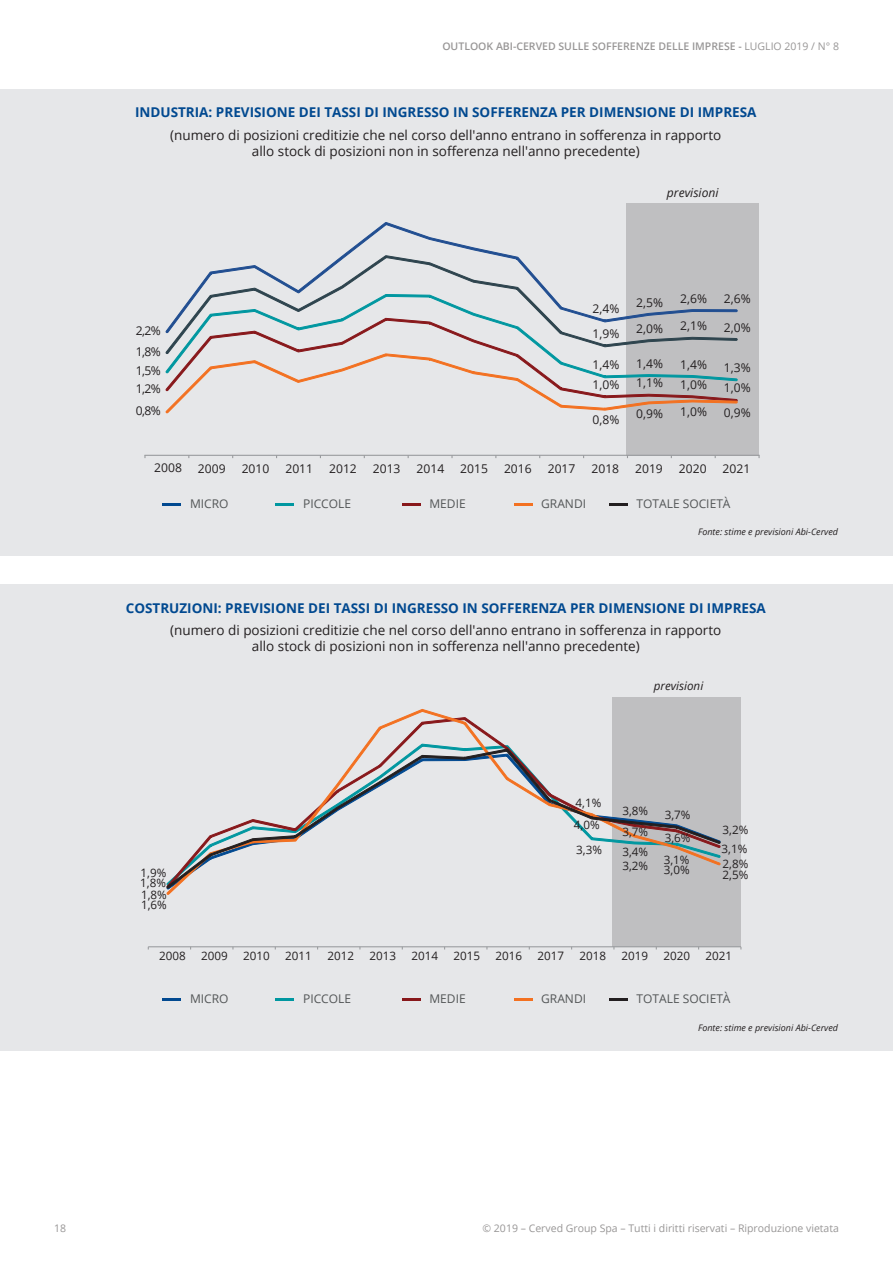
<style>
.page{position:relative;width:893px;height:1263px;background:#fff}
.page>*{position:absolute;margin:0;border:0;box-sizing:border-box;transform-origin:0 0}
.t1{font:13.5px "Open Sans";color:#231f20}
.t2{font:700 13.5px "Open Sans";color:#014990}
.t3{font:12.15px "Open Sans";color:#231f20}
.t4{font:italic 12.15px "Open Sans";color:#231f20}
.t5{font:12px "Open Sans";color:#525556}
.t6{font:11.7px "Open Sans";color:#231f20}
.t7{font:italic 11.7px "Open Sans";color:#231f20}
.t8{font:10.5px "Open Sans";color:#989696}
.t9{font:600 10.5px "Open Sans";color:#989696}
.t10{font:italic 9px "Open Sans";color:#231f20}
.s1{font-weight:400}
</style>
<div class="page">
<div style="left:0;top:89px;width:893px;height:467px;background:#e6e7e9"></div>
<div style="left:0;top:584px;width:893px;height:467px;background:#e6e7e9"></div>
<div style="left:627px;top:203px;width:132px;height:252px;background:#bfbfc1"></div>
<svg style="left:345px;top:222px;width:282px;height:31px"></svg>
<svg style="left:165px;top:354px;width:573px;height:59px"></svg>
<svg style="left:165px;top:253px;width:573px;height:101px"></svg>
<hr style="left:144px;top:455px;width:616px;height:1px;background:#989a9d">
<div style="left:612px;top:697px;width:129px;height:250px;background:#bfbfc1"></div>
<svg style="left:166px;top:709px;width:345px;height:186px"></svg>
<svg style="left:166px;top:748px;width:555px;height:140px"></svg>
<hr style="left:148px;top:946px;width:593px;height:1px;background:#989a9d">
<svg style="left:162px;top:503px;width:19px;height:2px"></svg>
<svg style="left:275px;top:503px;width:19px;height:2px"></svg>
<svg style="left:402px;top:503px;width:19px;height:2px"></svg>
<svg style="left:514px;top:503px;width:18px;height:2px"></svg>
<svg style="left:609px;top:503px;width:19px;height:2px"></svg>
<svg style="left:162px;top:998px;width:19px;height:2px"></svg>
<svg style="left:275px;top:998px;width:19px;height:2px"></svg>
<svg style="left:402px;top:998px;width:19px;height:2px"></svg>
<svg style="left:514px;top:998px;width:18px;height:2px"></svg>
<svg style="left:609px;top:998px;width:19px;height:2px"></svg>
<p class="t9" style="left:442px;top:39px;width:398px">OUTLOOK ABI-CERVED SULLE SOFFERENZE DELLE IMPRESE - <span class="s1">LUGLIO 2019 / N° 8</span></p>
<p class="t2" style="left:135px;top:103px;width:623px">INDUSTRIA: PREVISIONE DEI TASSI DI INGRESSO IN SOFFERENZA PER DIMENSIONE DI IMPRESA</p>
<p class="t1" style="left:170px;top:126px;width:553px">(numero di posizioni creditizie che nel corso dell'anno entrano in sofferenza in rapporto</p>
<p class="t1" style="left:252px;top:142px;width:389px">allo stock di posizioni non in sofferenza nell'anno precedente)</p>
<p class="t3" style="left:136px;top:322px;width:26px">2,2%</p>
<p class="t4" style="left:667px;top:184px;width:53px">previsioni</p>
<p class="t3" style="left:592px;top:300px;width:28px">2,4%</p>
<p class="t3" style="left:636px;top:294px;width:28px">2,5%</p>
<p class="t3" style="left:680px;top:290px;width:28px">2,6%</p>
<p class="t3" style="left:724px;top:290px;width:28px">2,6%</p>
<p class="t3" style="left:592px;top:325px;width:28px">1,9%</p>
<p class="t3" style="left:636px;top:320px;width:28px">2,0%</p>
<p class="t3" style="left:680px;top:318px;width:28px">2,1%</p>
<p class="t3" style="left:724px;top:319px;width:28px">2,0%</p>
<p class="t3" style="left:136px;top:343px;width:26px">1,8%</p>
<p class="t3" style="left:592px;top:356px;width:28px">1,4%</p>
<p class="t3" style="left:636px;top:355px;width:28px">1,4%</p>
<p class="t3" style="left:680px;top:356px;width:28px">1,4%</p>
<p class="t3" style="left:724px;top:359px;width:28px">1,3%</p>
<p class="t3" style="left:136px;top:363px;width:26px">1,5%</p>
<p class="t3" style="left:136px;top:380px;width:26px">1,2%</p>
<p class="t3" style="left:592px;top:376px;width:28px">1,0%</p>
<p class="t3" style="left:636px;top:375px;width:28px">1,1%</p>
<p class="t3" style="left:680px;top:376px;width:28px">1,0%</p>
<p class="t3" style="left:724px;top:380px;width:28px">1,0%</p>
<p class="t3" style="left:136px;top:403px;width:26px">0,8%</p>
<p class="t3" style="left:592px;top:411px;width:28px">0,8%</p>
<p class="t3" style="left:636px;top:405px;width:28px">0,9%</p>
<p class="t3" style="left:680px;top:403px;width:28px">1,0%</p>
<p class="t3" style="left:724px;top:404px;width:28px">0,9%</p>
<p class="t3" style="left:154px;top:460px;width:29px">2008</p>
<p class="t3" style="left:198px;top:460px;width:29px">2009</p>
<p class="t3" style="left:242px;top:460px;width:29px">2010</p>
<p class="t3" style="left:285px;top:460px;width:29px">2011</p>
<p class="t3" style="left:329px;top:460px;width:29px">2012</p>
<p class="t3" style="left:373px;top:460px;width:29px">2013</p>
<p class="t3" style="left:417px;top:460px;width:29px">2014</p>
<p class="t3" style="left:460px;top:460px;width:29px">2015</p>
<p class="t3" style="left:504px;top:460px;width:29px">2016</p>
<p class="t3" style="left:548px;top:460px;width:29px">2017</p>
<p class="t3" style="left:591px;top:460px;width:29px">2018</p>
<p class="t3" style="left:635px;top:460px;width:29px">2019</p>
<p class="t3" style="left:679px;top:460px;width:29px">2020</p>
<p class="t3" style="left:723px;top:460px;width:29px">2021</p>
<p class="t5" style="left:190px;top:495px;width:40px">MICRO</p>
<p class="t5" style="left:303px;top:495px;width:49px">PICCOLE</p>
<p class="t5" style="left:429px;top:495px;width:38px">MEDIE</p>
<p class="t5" style="left:541px;top:495px;width:46px">GRANDI</p>
<p class="t5" style="left:637px;top:495px;width:95px">TOTALE SOCIETÀ</p>
<p class="t10" style="left:698px;top:526px;width:141px">Fonte: stime e previsioni Abi-Cerved</p>
<p class="t2" style="left:126px;top:598px;width:642px">COSTRUZIONI: PREVISIONE DEI TASSI DI INGRESSO IN SOFFERENZA PER DIMENSIONE DI IMPRESA</p>
<p class="t1" style="left:170px;top:621px;width:553px">(numero di posizioni creditizie che nel corso dell'anno entrano in sofferenza in rapporto</p>
<p class="t1" style="left:252px;top:637px;width:389px">allo stock di posizioni non in sofferenza nell'anno precedente)</p>
<p class="t6" style="left:141px;top:865px;width:27px">1,9%</p>
<p class="t6" style="left:140px;top:875px;width:27px">1,8%</p>
<p class="t6" style="left:141px;top:887px;width:27px">1,8%</p>
<p class="t6" style="left:141px;top:896px;width:27px">1,6%</p>
<p class="t7" style="left:654px;top:678px;width:51px">previsioni</p>
<p class="t6" style="left:576px;top:794px;width:27px">4,1%</p>
<p class="t6" style="left:574px;top:817px;width:27px">4,0%</p>
<p class="t6" style="left:576px;top:842px;width:27px">3,3%</p>
<p class="t6" style="left:622px;top:802px;width:27px">3,8%</p>
<p class="t6" style="left:665px;top:807px;width:27px">3,7%</p>
<p class="t6" style="left:622px;top:823px;width:27px">3,7%</p>
<p class="t6" style="left:622px;top:844px;width:27px">3,4%</p>
<p class="t6" style="left:622px;top:858px;width:27px">3,2%</p>
<p class="t6" style="left:722px;top:822px;width:27px">3,2%</p>
<p class="t6" style="left:665px;top:830px;width:27px">3,6%</p>
<p class="t6" style="left:722px;top:841px;width:27px">3,1%</p>
<p class="t6" style="left:664px;top:851px;width:27px">3,1%</p>
<p class="t6" style="left:722px;top:856px;width:27px">2,8%</p>
<p class="t6" style="left:664px;top:862px;width:27px">3,0%</p>
<p class="t6" style="left:722px;top:867px;width:27px">2,5%</p>
<p class="t6" style="left:159px;top:947px;width:28px">2008</p>
<p class="t6" style="left:201px;top:948px;width:28px">2009</p>
<p class="t6" style="left:243px;top:948px;width:28px">2010</p>
<p class="t6" style="left:285px;top:948px;width:28px">2011</p>
<p class="t6" style="left:327px;top:948px;width:28px">2012</p>
<p class="t6" style="left:369px;top:948px;width:28px">2013</p>
<p class="t6" style="left:411px;top:948px;width:28px">2014</p>
<p class="t6" style="left:453px;top:948px;width:28px">2015</p>
<p class="t6" style="left:495px;top:948px;width:28px">2016</p>
<p class="t6" style="left:537px;top:948px;width:28px">2017</p>
<p class="t6" style="left:579px;top:948px;width:28px">2018</p>
<p class="t6" style="left:622px;top:948px;width:28px">2019</p>
<p class="t6" style="left:664px;top:948px;width:28px">2020</p>
<p class="t6" style="left:706px;top:948px;width:28px">2021</p>
<p class="t5" style="left:190px;top:990px;width:40px">MICRO</p>
<p class="t5" style="left:303px;top:990px;width:49px">PICCOLE</p>
<p class="t5" style="left:429px;top:990px;width:38px">MEDIE</p>
<p class="t5" style="left:541px;top:990px;width:46px">GRANDI</p>
<p class="t5" style="left:637px;top:990px;width:95px">TOTALE SOCIETÀ</p>
<p class="t10" style="left:698px;top:1021px;width:141px">Fonte: stime e previsioni Abi-Cerved</p>
<p class="t8" style="left:54px;top:1221px;width:14px">18</p>
<p class="t8" style="left:482px;top:1221px;width:358px">© 2019 – Cerved Group Spa – Tutti i diritti riservati – Riproduzione vietata</p>
</div>
